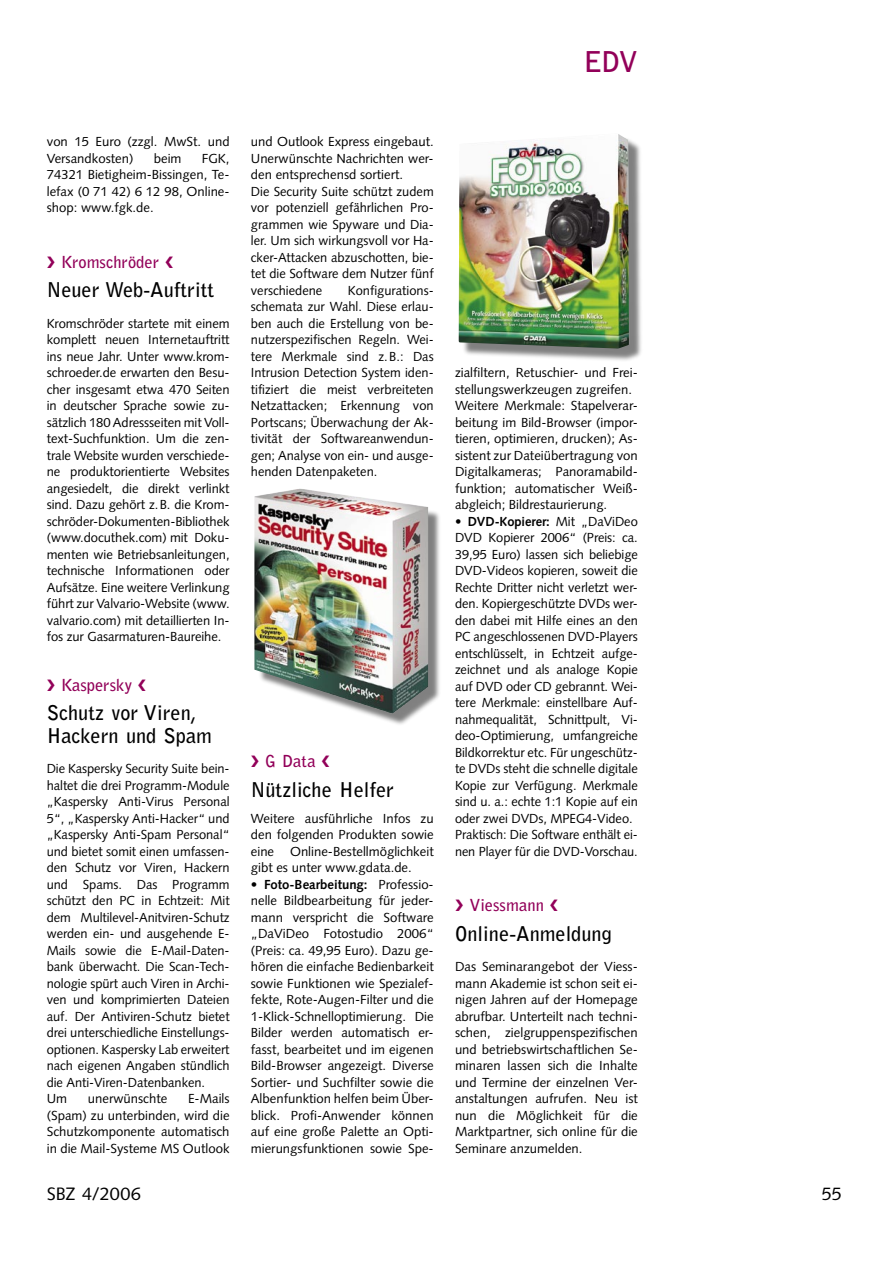
<style>
.page{position:relative;width:893px;height:1263px;background:#fff}
.page>*{position:absolute;margin:0;border:0;box-sizing:border-box;transform-origin:0 0}
.SBZ_00-Rubriken{font:700 28.5px "Bell Gothic Std";color:#920059}
.SBZ_15-Meldungen_Headline{font:700 20.25px/23.2px "Bell Gothic Std";color:#000}
.t1{font:18px "Syntax LT Std";color:#000}
.SBZ_14-Meldungen_Dachzeile{font:700 16.5px "Bell Gothic Std";color:#920059}
.SBZ_05-Grundtext{font:13.2px/16.5px "Syntax LT Std";color:#000;text-align:justify}
.s1{font-weight:700}
</style>
<div class="page">
<div style="left:257px;top:491px;width:185px;height:236px;background:#000;opacity:.5"></div>
<img style="left:254px;top:488px;width:174px;height:225px">
<div style="left:462px;top:137px;width:181px;height:225px;background:#000;opacity:.5"></div>
<img style="left:459px;top:134px;width:170px;height:215px">
<p class="SBZ_00-Rubriken" style="left:583px;top:45px;width:56px">EDV</p>
<p class="SBZ_05-Grundtext" style="left:47px;top:133px;width:184px">von 15 Euro (zzgl. MwSt. und<br>Versandkosten)</p>
<p class="SBZ_05-Grundtext" style="left:154px;top:150px;width:29px">beim</p>
<p class="SBZ_05-Grundtext" style="left:47px;top:150px;width:184px;text-indent:155px">FGK, 74321 Bietigheim-Bissingen, Te&shy;lefax (0 71 42) 6 12 98, Online&shy;shop: www.fgk.de.</p>
<p class="SBZ_14-Meldungen_Dachzeile" style="left:47px;top:252px;width:128px">❯ Kromschröder ❮</p>
<p class="SBZ_15-Meldungen_Headline" style="left:47px;top:278px;width:169px">Neuer Web-Auftritt</p>
<p class="SBZ_05-Grundtext" style="left:47px;top:315px;width:184px">Kromschröder startete mit einem komplett neuen Internetauftritt ins neue Jahr. Unter www.krom&shy;schroeder.de erwarten den Besu&shy;cher insgesamt etwa 470 Seiten in deutscher Sprache sowie zu&shy;sätzlich 180 Adressseiten mit Voll&shy;text-Suchfunktion. Um die zen&shy;trale Website wurden verschiede&shy;ne produktorientierte Websites angesiedelt, die direkt verlinkt sind. Dazu gehört z. B. die Krom&shy;schröder-Dokumenten-Bibliothek (www.docuthek.com) mit Doku&shy;menten wie Betriebsanleitungen, technische Informationen oder Aufsätze. Eine weitere Verlinkung führt zur Valvario-Website (www. valvario.com) mit detaillierten In&shy;fos zur Gasarmaturen-Baureihe.</p>
<p class="SBZ_14-Meldungen_Dachzeile" style="left:47px;top:675px;width:101px">❯ Kaspersky ❮</p>
<p class="SBZ_15-Meldungen_Headline" style="left:47px;top:701px;width:167px">Schutz vor Viren,<br>Hackern und Spam</p>
<p class="SBZ_05-Grundtext" style="left:47px;top:760px;width:184px">Die Kaspersky Security Suite bein&shy;haltet die drei Programm-Module „Kaspersky Anti-Virus Personal 5“, „Kaspersky Anti-Hacker“ und „Kaspersky Anti-Spam Personal“ und bietet somit einen umfassen&shy;den Schutz vor Viren, Hackern und Spams. Das Programm schützt den PC in Echtzeit: Mit dem Multilevel-Anitviren-Schutz werden ein- und ausgehende E-Mails sowie die E-Mail-Daten&shy;bank überwacht. Die Scan-Tech&shy;nologie spürt auch Viren in Archi&shy;ven und komprimierten Dateien auf. Der Antiviren-Schutz bietet drei unterschiedliche Einstellungs&shy;optionen. Kaspersky Lab erweitert nach eigenen Angaben stündlich die Anti-Viren-Datenbanken.</p>
<p class="SBZ_05-Grundtext" style="left:47px;top:1090px;width:22px">Um</p>
<p class="SBZ_05-Grundtext" style="left:88px;top:1090px;width:81px">unerwünschte</p>
<p class="SBZ_05-Grundtext" style="left:47px;top:1090px;width:184px;text-indent:141px">E-Mails (Spam) zu unterbinden, wird die Schutzkomponente automatisch in die Mail-Systeme MS Outlook</p>
<p class="SBZ_05-Grundtext" style="left:251px;top:133px;width:184px">und Outlook Express eingebaut.<br>Unerwünschte Nachrichten wer&shy;den entsprechensd sortiert.</p>
<p class="SBZ_05-Grundtext" style="left:251px;top:183px;width:184px">Die Security Suite schützt zudem vor potenziell gefährlichen Pro&shy;grammen wie Spyware und Dia&shy;ler. Um sich wirkungsvoll vor Ha&shy;cker-Attacken abzuschotten, bie&shy;tet die Software dem Nutzer fünf verschiedene</p>
<p class="SBZ_05-Grundtext" style="left:251px;top:282px;width:184px;text-indent:97px">Konfigurations&shy;schemata zur Wahl. Diese erlau&shy;ben auch die Erstellung von be&shy;nutzerspezifischen Regeln. Wei&shy;tere Merkmale sind z. B.: Das Intrusion Detection System iden&shy;tifiziert die meist verbreiteten Netzattacken; Erkennung von Portscans; Überwachung der Ak&shy;tivität der Softwareanwendun&shy;gen; Analyse von ein- und ausge&shy;henden Datenpaketen.</p>
<p class="SBZ_14-Meldungen_Dachzeile" style="left:251px;top:751px;width:81px">❯ G Data ❮</p>
<p class="SBZ_15-Meldungen_Headline" style="left:251px;top:778px;width:145px">Nützliche Helfer</p>
<p class="SBZ_05-Grundtext" style="left:251px;top:810px;width:184px">Weitere ausführliche Infos zu den folgenden Produkten sowie eine Online-Bestellmöglichkeit gibt es unter www.gdata.de.</p>
<p class="SBZ_05-Grundtext" style="left:251px;top:876px;width:184px"><span class="s1">• Foto-Bearbeitung:</span> Professio&shy;nelle Bildbearbeitung für jeder&shy;mann verspricht die Software „DaViDeo Fotostudio 2006“ (Preis: ca. 49,95 Euro). Dazu ge&shy;hören die einfache Bedienbarkeit sowie Funktionen wie Spezialef&shy;fekte, Rote-Augen-Filter und die 1-Klick-Schnelloptimierung. Die Bilder werden automatisch er&shy;fasst, bearbeitet und im eigenen Bild-Browser angezeigt. Diverse Sortier- und Suchfilter sowie die Albenfunktion helfen beim Über&shy;blick. Profi-Anwender können auf eine große Palette an Opti&shy;mierungsfunktionen sowie Spe-</p>
<p class="SBZ_05-Grundtext" style="left:455px;top:364px;width:184px">zialfiltern, Retuschier- und Frei&shy;stellungswerkzeugen zugreifen.</p>
<p class="SBZ_05-Grundtext" style="left:455px;top:397px;width:184px">Weitere Merkmale: Stapelverar&shy;beitung im Bild-Browser (impor&shy;tieren, optimieren, drucken); As&shy;sistent zur Dateiübertragung von Digitalkameras; Panoramabild&shy;funktion; automatischer Weiß&shy;abgleich; Bildrestaurierung.</p>
<p class="SBZ_05-Grundtext" style="left:455px;top:513px;width:184px"><span class="s1">• DVD-Kopierer:</span> Mit „DaViDeo DVD Kopierer 2006“ (Preis: ca.<br>39,95 Euro) lassen sich beliebige DVD-Videos kopieren, soweit die Rechte Dritter nicht verletzt wer&shy;den. Kopiergeschützte DVDs wer&shy;den dabei mit Hilfe eines an den PC angeschlossenen DVD-Players entschlüsselt, in Echtzeit aufge&shy;zeichnet und als analoge Kopie auf DVD oder CD gebrannt. Wei&shy;tere Merkmale: einstellbare Auf&shy;nahmequalität, Schnittpult, Vi&shy;deo-Optimierung, umfangreiche Bildkorrektur etc. Für ungeschütz&shy;te DVDs steht die schnelle digitale Kopie zur Verfügung. Merkmale sind u. a.: echte 1:1 Kopie auf ein oder zwei DVDs, MPEG4-Video.</p>
<p class="SBZ_05-Grundtext" style="left:455px;top:826px;width:184px">Praktisch: Die Software enthält ei&shy;nen Player für die DVD-Vorschau.</p>
<p class="SBZ_14-Meldungen_Dachzeile" style="left:455px;top:895px;width:105px">❯ Viessmann ❮</p>
<p class="SBZ_15-Meldungen_Headline" style="left:455px;top:922px;width:158px">Online-Anmeldung</p>
<p class="SBZ_05-Grundtext" style="left:455px;top:958px;width:184px">Das Seminarangebot der Viess&shy;mann Akademie ist schon seit ei&shy;nigen Jahren auf der Homepage abrufbar. Unterteilt nach techni&shy;schen, zielgruppenspezifischen und betriebswirtschaftlichen Se&shy;minaren lassen sich die Inhalte und Termine der einzelnen Ver&shy;anstaltungen aufrufen. Neu ist nun die Möglichkeit für die Marktpartner, sich online für die Seminare anzumelden.</p>
<p class="t1" style="left:47px;top:1183px;width:95px">SBZ 4/2006</p>
<p class="t1" style="left:822px;top:1183px;width:22px">55</p>
</div>
